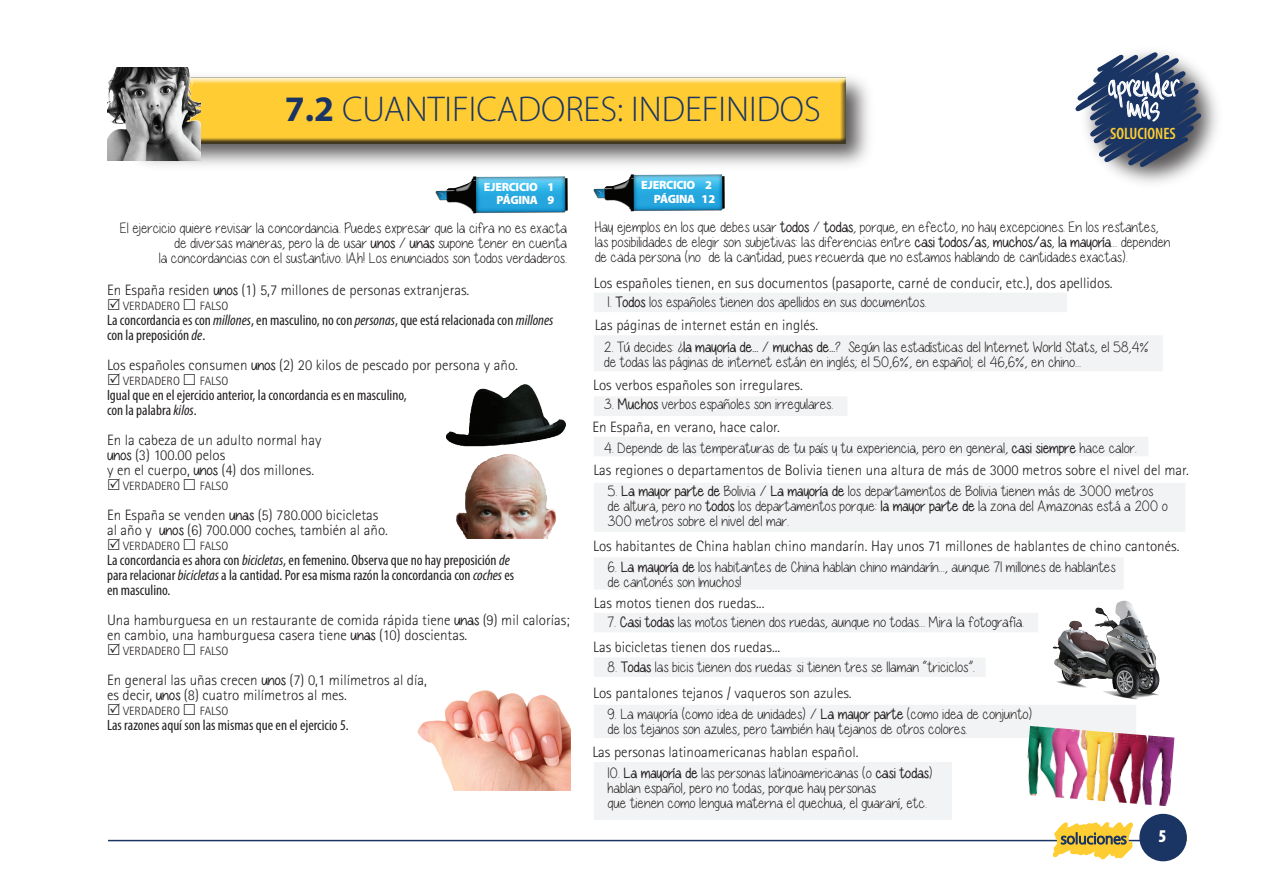
<style>
.page{position:relative;width:1263px;height:893px;background:#fff}
.page>*{position:absolute;margin:0;border:0;box-sizing:border-box;transform-origin:0 0}
.t1{font:300 36px "Myriad Pro";color:#1a3564}
.t2{font:27px/21px "Moi Non Plus";color:#fff;text-align:center}
.t3{font:900 condensed 18px "Myriad Pro";color:#fff}
.t4{font:600 condensed 16.5px "Myriad Pro";color:#fecd32}
.t5{font:15px/15px "Diamond Girl Skinny";color:#231f20}
.t6{font:300 15px/15px "Rotis Sans Serif";color:#231f20}
.t7{font:condensed 15px/15px "Myriad Pro";color:#231f20}
.t8{font:300 12px "Rotis Sans Serif";color:#231f20}
.t9{font:900 12px/13.5px "Myriad Pro";letter-spacing:-.025em;color:#fff;text-align:right}
.s1{font-weight:700}
.s2{font-family:"Diamond Girl"}
.s3{font-family:"Diamond Girl";font-weight:400}
.s4{font-style:italic}
</style>
<div class="page">
<div style="left:594px;top:705px;width:542px;height:33px;background:#f2f3f4"></div>
<div style="left:594px;top:613px;width:444px;height:19px;background:#f2f3f4"></div>
<div style="left:594px;top:557px;width:530px;height:33px;background:#f2f3f4"></div>
<div style="left:594px;top:483px;width:591px;height:49px;background:#f2f3f4"></div>
<div style="left:594px;top:437px;width:554px;height:19px;background:#f2f3f4"></div>
<div style="left:594px;top:396px;width:253px;height:20px;background:#f2f3f4"></div>
<div style="left:594px;top:335px;width:569px;height:36px;background:#f2f3f4"></div>
<hr style="left:108px;top:840px;width:1074px;height:1px;background:#1a3564">
<div style="left:1140px;top:814px;width:46px;height:46px;background:#1a3564;border-radius:50%"></div>
<div style="left:1139px;top:814px;width:48px;height:47px;border:2px solid #1a3564;border-radius:50%"></div>
<svg style="left:1050px;top:822px;width:87px;height:38px"></svg>
<img style="left:446px;top:384px;width:119px;height:154px">
<img style="left:417px;top:690px;width:154px;height:100px">
<div style="left:594px;top:293px;width:473px;height:19px;background:#f2f3f4"></div>
<div style="left:594px;top:657px;width:392px;height:20px;background:#f2f3f4"></div>
<div style="left:594px;top:762px;width:358px;height:58px;background:#f2f3f4"></div>
<img style="left:1052px;top:600px;width:108px;height:100px">
<img style="left:1024px;top:726px;width:150px;height:80px">
<img style="left:142px;top:78px;width:727px;height:97px">
<img style="left:200px;top:77px;width:646px;height:66px">
<img style="left:107px;top:67px;width:93px;height:94px">
<img style="left:1075px;top:52px;width:142px;height:131px">
<svg style="left:1076px;top:53px;width:130px;height:119px"></svg>
<img style="left:436px;top:176px;width:131px;height:37px">
<img style="left:593px;top:175px;width:131px;height:37px">
<h1 class="t1" style="left:285px;top:89px;width:537px"><span class="s1">7.2</span> CUANTIFICADORES: INDEFINIDOS</h1>
<p class="t9" style="left:484px;top:180px;width:56px">EJERCICIO<br>PÁGINA</p>
<p class="t9" style="left:548px;top:180px;width:8px;text-align:left">1<br>9</p>
<p class="t9" style="left:641px;top:179px;width:56px">EJERCICIO<br>PÁGINA</p>
<p class="t9" style="left:701px;top:179px;width:15px;text-align:left">2<br>12</p>
<h2 class="t2" style="left:1108px;top:76px;width:71px">aprender más</h2>
<p class="t4" style="left:1110px;top:124px;width:67px">SOLUCIONES</p>
<p class="t5" style="left:120px;top:220px;width:448px;text-align:right">El ejercicio quiere revisar la concordancia. Puedes expresar que la cifra no es exacta de diversas maneras, pero la de usar <span class="s2">unos</span> / <span class="s2">unas</span> supone tener en cuenta<br>la concordancias con el sustantivo. ¡Ah! Los enunciados son todos verdaderos.</p>
<p class="t6" style="left:107px;top:283px;width:364px">En España residen <span class="s3">unos</span> (1) 5,7 millones de personas extranjeras.</p>
<p class="t8" style="left:123px;top:299px;width:58px">VERDADERO</p>
<p class="t8" style="left:200px;top:299px;width:30px">FALSO</p>
<p class="t7" style="left:107px;top:313px;width:448px">La concordancia es con <span class="s4">millones</span>, en masculino, no con <span class="s4">personas</span>, que está relacionada con <span class="s4">millones </span>con la preposición <span class="s4">de</span>.</p>
<p class="t6" style="left:107px;top:358px;width:412px">Los españoles consumen <span class="s3">unos</span> (2) 20 kilos de pescado por persona y año.</p>
<p class="t8" style="left:123px;top:374px;width:58px">VERDADERO</p>
<p class="t8" style="left:200px;top:374px;width:30px">FALSO</p>
<p class="t7" style="left:107px;top:388px;width:301px">Igual que en el ejercicio anterior, la concordancia es en masculino, con la palabra <span class="s4">kilos</span>.</p>
<p class="t6" style="left:107px;top:433px;width:216px">En la cabeza de un adulto normal hay <span class="s3">unos</span> (3) 100.00 pelos<br>y en el cuerpo, <span class="s3">unos</span> (4) dos millones.</p>
<p class="t8" style="left:123px;top:479px;width:58px">VERDADERO</p>
<p class="t8" style="left:200px;top:479px;width:30px">FALSO</p>
<p class="t6" style="left:107px;top:508px;width:282px">En España se venden <span class="s3">unas</span> (5) 780.000 bicicletas al año y <span class="s3">unos</span> (6) 700.000 coches, también al año.</p>
<p class="t8" style="left:123px;top:539px;width:58px">VERDADERO</p>
<p class="t8" style="left:200px;top:539px;width:30px">FALSO</p>
<p class="t7" style="left:107px;top:553px;width:409px">La concordancia es ahora con <span class="s4">bicicletas</span>, en femenino. Observa que no hay preposición <span class="s4">de </span>para relacionar <span class="s4">bicicletas</span> a la cantidad. Por esa misma razón la concordancia con <span class="s4">coches</span> es en masculino.</p>
<p class="t6" style="left:107px;top:613px;width:464px">Una hamburguesa en un restaurante de comida rápida tiene <span class="s3">unas</span> (9) mil calorías; en cambio, una hamburguesa casera tiene <span class="s3">unas</span> (10) doscientas.</p>
<p class="t8" style="left:123px;top:644px;width:58px">VERDADERO</p>
<p class="t8" style="left:200px;top:644px;width:30px">FALSO</p>
<p class="t6" style="left:107px;top:673px;width:321px">En general las uñas crecen <span class="s3">unos</span> (7) 0,1 milímetros al día, es decir, <span class="s3">unos</span> (8) cuatro milímetros al mes.</p>
<p class="t8" style="left:123px;top:704px;width:58px">VERDADERO</p>
<p class="t8" style="left:200px;top:704px;width:30px">FALSO</p>
<p class="t7" style="left:107px;top:718px;width:243px">Las razones aquí son las mismas que en el ejercicio 5.</p>
<p class="t5" style="left:595px;top:219px;width:577px">Hay ejemplos en los que debes usar <span class="s2">todos</span> / <span class="s2">todas</span>, porque, en efecto, no hay excepciones. En los restantes, las posibilidades de elegir son subjetivas: las diferencias entre <span class="s2">casi todos/as</span>, <span class="s2">muchos/as</span>, <span class="s2">la mayoría</span>... dependen de cada persona (no de la cantidad, pues recuerda que no estamos hablando de cantidades exactas).</p>
<p class="t5" style="left:608px;top:295px;width:320px">1. <span class="s2">Todos</span> los españoles tienen dos apellidos en sus documentos.</p>
<p class="t5" style="left:604px;top:339px;width:547px">2. Tú decides: ¿<span class="s2">la mayoría de...</span> / <span class="s2">muchas de...</span>? Según las estadísticas del Internet World Stats, el 58,4% de todas las páginas de internet están en inglés; el 50,6%, en español; el 46,6%, en chino...</p>
<p class="t5" style="left:604px;top:396px;width:231px">3. <span class="s2">Muchos</span> verbos españoles son irregulares.</p>
<p class="t6" style="left:594px;top:275px;width:520px">Los españoles tienen, en sus documentos (pasaporte, carné de conducir, etc.), dos apellidos.</p>
<p class="t6" style="left:595px;top:318px;width:225px">Las páginas de internet están en inglés.</p>
<p class="t6" style="left:593px;top:377px;width:211px">Los verbos españoles son irregulares.</p>
<p class="t6" style="left:592px;top:420px;width:189px">En España, en verano, hace calor.</p>
<p class="t6" style="left:593px;top:463px;width:597px">Las regiones o departamentos de Bolivia tienen una altura de más de 3000 metros sobre el nivel del mar.</p>
<p class="t5" style="left:604px;top:440px;width:534px">4. Depende de las temperaturas de tu país y tu experiencia, pero en general, <span class="s2">casi siempre</span> hace calor.</p>
<p class="t5" style="left:608px;top:483px;width:562px">5. <span class="s2">La mayor parte de</span> Bolivia / <span class="s2">La mayoría de</span> los departamentos de Bolivia tienen más de 3000 metros de altura, pero no <span class="s2">todos</span> los departamentos porque: <span class="s2">la mayor parte de</span> la zona del Amazonas está a 200 o<br>300 metros sobre el nivel del mar.</p>
<p class="t5" style="left:608px;top:559px;width:509px">6. <span class="s2">La mayoría de</span> los habitantes de China hablan chino mandarín..., aunque 71 millones de hablantes de cantonés son ¡muchos!</p>
<p class="t5" style="left:608px;top:614px;width:418px">7. <span class="s2">Casi todas</span> las motos tienen dos ruedas, aunque no todas... Mira la fotografía.</p>
<p class="t5" style="left:608px;top:660px;width:369px">8. <span class="s2">Todas</span> las bicis tienen dos ruedas: si tienen tres se llaman “triciclos”.</p>
<p class="t6" style="left:593px;top:538px;width:588px">Los habitantes de China hablan chino mandarín. Hay unos 71 millones de hablantes de chino cantonés.</p>
<p class="t6" style="left:594px;top:595px;width:172px">Las motos tienen dos ruedas...</p>
<p class="t6" style="left:593px;top:640px;width:189px">Las bicicletas tienen dos ruedas...</p>
<p class="t6" style="left:593px;top:686px;width:260px">Los pantalones tejanos / vaqueros son azules.</p>
<p class="t5" style="left:608px;top:706px;width:426px">9. La mayoría (como idea de unidades) / <span class="s2">La mayor parte</span> (como idea de conjunto) de los tejanos son azules, pero también hay tejanos de otros colores.</p>
<p class="t6" style="left:592px;top:744px;width:267px">Las personas latinoamericanas hablan español.</p>
<p class="t5" style="left:608px;top:765px;width:326px">10. <span class="s2">La mayoría de</span> las personas latinoamericanas (o <span class="s2">casi todas</span>) hablan español, pero no todas, porque hay personas<br>que tienen como lengua materna el quechua, el guaraní, etc.</p>
<p class="t3" style="left:1158px;top:826px;width:9px">5</p>
</div>
